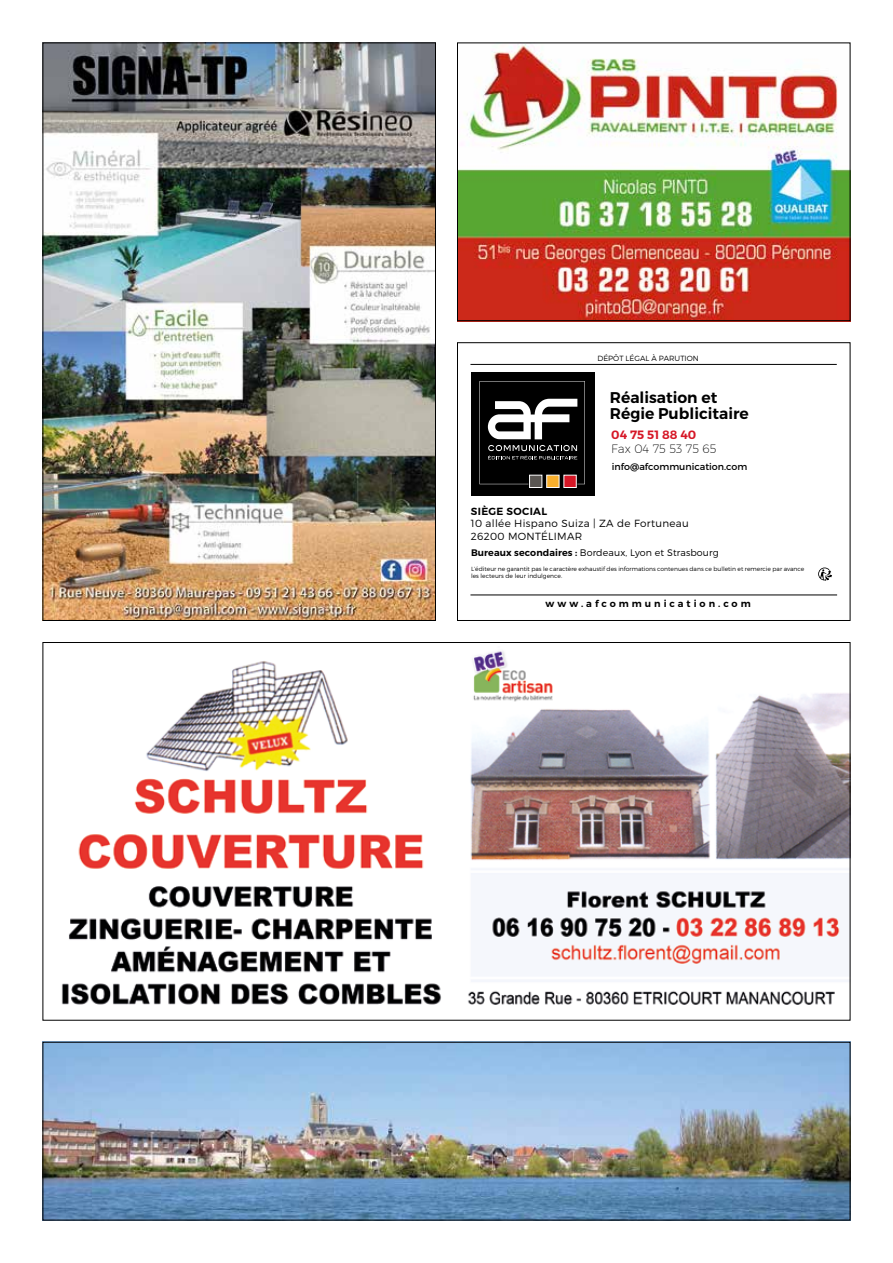
<style>
.page{position:relative;width:893px;height:1263px;background:#fff}
.page>*{position:absolute;margin:0;border:0;box-sizing:border-box;transform-origin:0 0}
.t1{font:600 15.6px/15.6px "Montserrat";color:#000}
.t2{font:200 12.15px "Montserrat";color:#000}
.t3{font:600 12.15px "Montserrat";color:#d61726}
.t4{font:300 10.35px/12.5px "Montserrat";letter-spacing:.03em;color:#000}
.t5{font:600 10.35px "Montserrat";letter-spacing:.03em;color:#000}
.t6{font:600 9.6px "Montserrat";letter-spacing:.31em;color:#000}
.t7{font:300 9.45px "Montserrat";letter-spacing:.01em;color:#000}
.t8{font:9.45px "Montserrat";color:#000}
.t9{font:300 7.5px "Montserrat";color:#000}
.t10{font:300 6px/7.2px "Montserrat";color:#000}
.s1{font-weight:600}
</style>
<div class="page">
<img style="left:45px;top:45px;width:389px;height:574px">
<img style="left:61px;top:651px;width:787px;height:354px">
<img style="left:45px;top:1044px;width:803px;height:174px">
<div style="left:43px;top:1042px;width:807px;height:178px;border:1px solid #000"></div>
<img style="left:459px;top:45px;width:389px;height:274px">
<div style="left:457px;top:43px;width:393px;height:278px;border:1px solid #000"></div>
<svg style="left:818px;top:567px;width:14px;height:14px"></svg>
<hr style="left:470px;top:595px;width:367px;height:1px;background:#000">
<hr style="left:470px;top:364px;width:367px;height:1px;background:#000">
<div style="left:471px;top:372px;width:124px;height:123px;background:#000"></div>
<svg style="left:479px;top:381px;width:106px;height:107px"></svg>
<div style="left:457px;top:342px;width:393px;height:279px;border:1px solid #000"></div>
<p class="t9" style="left:597px;top:353px;width:103px">DÉPÔT LÉGAL À PARUTION</p>
<h1 class="t1" style="left:610px;top:390px;width:140px">Réalisation et<br>Régie Publicitaire</h1>
<h2 class="t3" style="left:611px;top:427px;width:87px">04 75 51 88 40</h2>
<h2 class="t2" style="left:611px;top:442px;width:107px">Fax 04 75 53 75 65</h2>
<h3 class="t8" style="left:612px;top:461px;width:137px">info@afcommunication.com</h3>
<h3 class="t5" style="left:471px;top:505px;width:78px">SIÈGE SOCIAL</h3>
<h3 class="t4" style="left:471px;top:517px;width:220px">10 allée Hispano Suiza | ZA de Fortuneau<br>26200 MONTÉLIMAR</h3>
<p class="t10" style="left:471px;top:565px;width:335px">L’éditeur ne garantit pas le caractère exhaustif des informations contenues dans ce bulletin et remercie par avance les lecteurs de leur indulgence.</p>
<h3 class="t6" style="left:546px;top:597px;width:207px">www.afcommunication.com</h3>
<h3 class="t7" style="left:471px;top:546px;width:249px"><span class="s1">Bureaux secondaires :</span> Bordeaux, Lyon et Strasbourg</h3>
</div>
